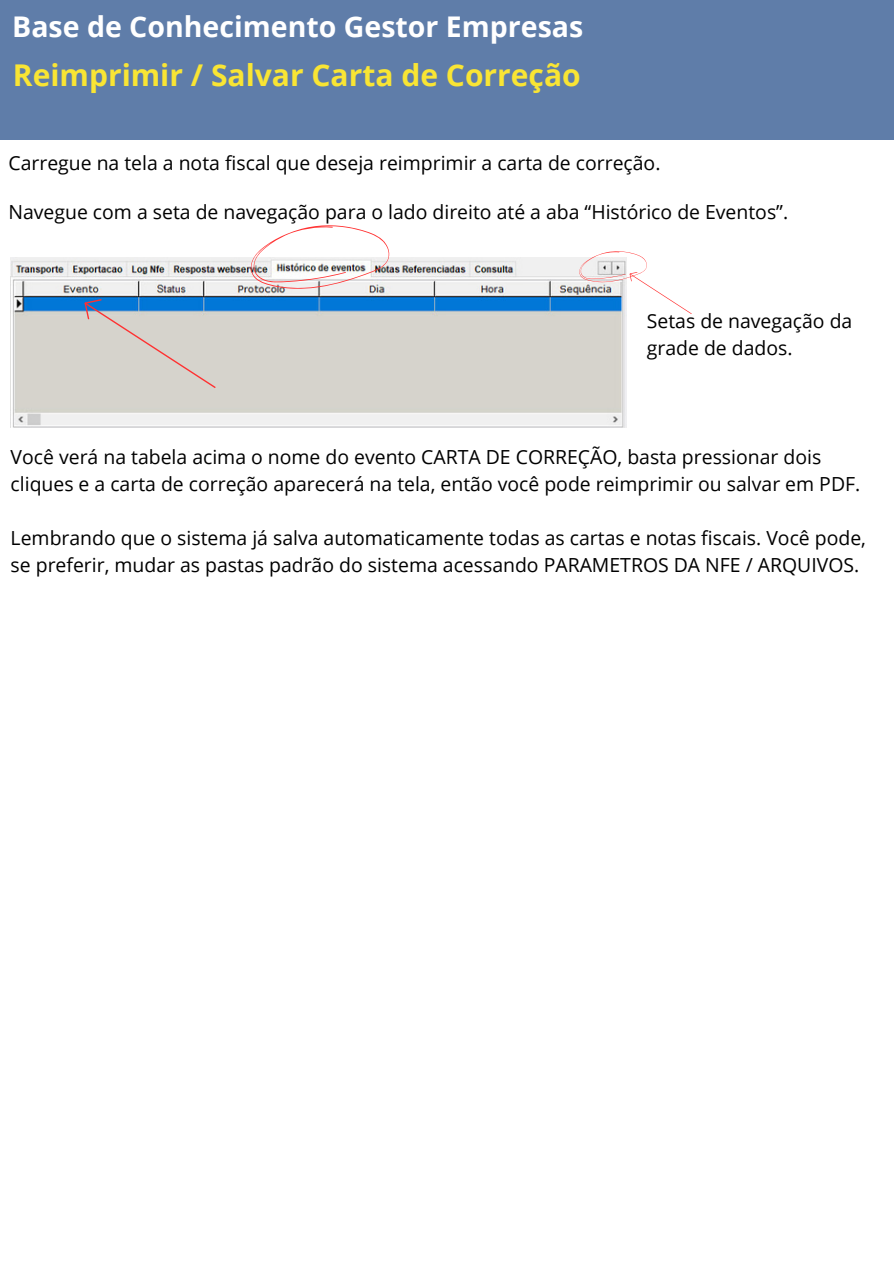
<style>
.page{position:relative;width:894px;height:1264px;background:#fff}
.page>*{position:absolute;margin:0;border:0;box-sizing:border-box;transform-origin:0 0}
.t1{font:700 30px "Open Sans";color:#f9e534}
.t2{font:700 28.5px "Open Sans";color:#fff}
.t3{font:19.35px/27px "Open Sans";color:#000}
</style>
<div class="page">
<div style="left:0;top:0;width:893px;height:140px;background:#5f7da9"></div>
<img style="left:11px;top:257px;width:615px;height:170px">
<svg style="left:251px;top:225px;width:138px;height:63px"></svg>
<svg style="left:78px;top:292px;width:138px;height:96px;background:#b7c1c9"></svg>
<svg style="left:579px;top:251px;width:112px;height:63px"></svg>
<p class="t2" style="left:12px;top:7px;width:572px">Base de Conhecimento Gestor Empresas</p>
<p class="t1" style="left:13px;top:54px;width:569px">Reimprimir / Salvar Carta de Correção</p>
<h1 class="t3" style="left:8px;top:149px;width:653px">Carregue na tela a nota fiscal que deseja reimprimir a carta de correção.</h1>
<p class="t3" style="left:8px;top:198px;width:781px">Navegue com a seta de navegação para o lado direito até a aba “Histórico de Eventos”.</p>
<p class="t3" style="left:646px;top:307px;width:207px">Setas de navegação da grade de dados.</p>
<p class="t3" style="left:11px;top:443px;width:851px">Você verá na tabela acima o nome do evento CARTA DE CORREÇÃO, basta pressionar dois cliques e a carta de correção aparecerá na tela, então você pode reimprimir ou salvar em PDF.</p>
<p class="t3" style="left:11px;top:524px;width:856px">Lembrando que o sistema já salva automaticamente todas as cartas e notas fiscais. Você pode, se preferir, mudar as pastas padrão do sistema acessando PARAMETROS DA NFE / ARQUIVOS.</p>
</div>
